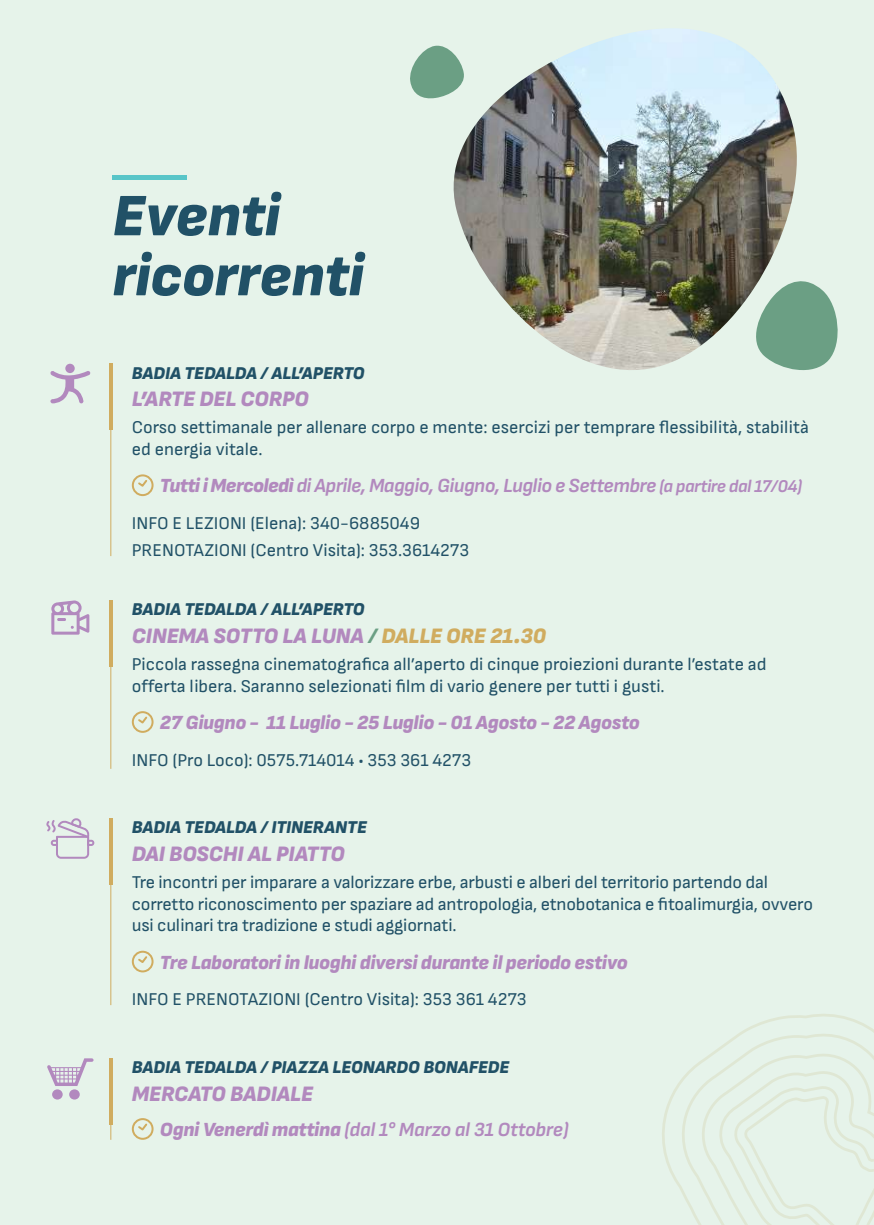
<style>
.page{position:relative;width:874px;height:1225px;background:#fff}
.page>*{position:absolute;margin:0;border:0;box-sizing:border-box;transform-origin:0 0}
.t1{font:italic 900 60px/60px "Sofia Sans";color:#215167}
.t2{font:italic 900 22px "Sofia Sans";color:#b289be}
.t3{font:italic 700 20px "Sofia Sans";letter-spacing:-.025em;color:#b289be}
.t4{font:italic 900 20px "Sofia Sans";letter-spacing:-.01em;color:#b289be}
.t5{font:18px/21.6px "Sofia Sans";color:#215167}
.t6{font:italic 900 18px "Sofia Sans";color:#215167}
.s1{font-weight:900}
.s2{font-size:18px}
.s3{color:#6b9f84}
.s4{color:#d0ac5f}
</style>
<div class="page">
<div style="left:0;top:0;width:873px;height:1225px;background:#e6f3ea"></div>
<hr style="left:112px;top:175px;width:74px;height:4px;background:#58c5c8">
<hr style="left:109px;top:364px;width:3px;height:66px;background:#d0ac5f">
<hr style="left:109px;top:600px;width:3px;height:67px;background:#d0ac5f">
<hr style="left:109px;top:818px;width:3px;height:66px;background:#d0ac5f">
<hr style="left:109px;top:1058px;width:3px;height:66px;background:#d0ac5f">
<hr style="left:110px;top:364px;width:1px;height:192px;background:#d0ac5f">
<hr style="left:110px;top:600px;width:1px;height:169px;background:#d0ac5f">
<hr style="left:110px;top:818px;width:1px;height:187px;background:#d0ac5f">
<hr style="left:110px;top:1058px;width:1px;height:81px;background:#d0ac5f">
<div style="left:132px;top:474px;width:21px;height:22px;border:2px solid #d0ac5f;border-radius:50%"></div>
<svg style="left:136px;top:478px;width:13px;height:9px"></svg>
<div style="left:132px;top:711px;width:21px;height:22px;border:2px solid #d0ac5f;border-radius:50%"></div>
<svg style="left:136px;top:715px;width:13px;height:9px"></svg>
<div style="left:132px;top:950px;width:21px;height:22px;border:2px solid #d0ac5f;border-radius:50%"></div>
<svg style="left:136px;top:954px;width:13px;height:9px"></svg>
<div style="left:132px;top:1118px;width:21px;height:21px;border:2px solid #d0ac5f;border-radius:50%"></div>
<svg style="left:136px;top:1121px;width:13px;height:10px"></svg>
<svg style="left:47px;top:1058px;width:46px;height:28px"></svg>
<div style="left:52px;top:1089px;width:11px;height:10px;background:#b289be;border-radius:50%"></div>
<div style="left:69px;top:1089px;width:11px;height:10px;background:#b289be;border-radius:50%"></div>
<img style="left:453px;top:28px;width:344px;height:342px">
<svg style="left:747px;top:276px;width:91px;height:95px"></svg>
<svg style="left:410px;top:44px;width:55px;height:56px"></svg>
<svg style="left:50px;top:371px;width:40px;height:32px"></svg>
<div style="left:65px;top:364px;width:10px;height:9px;background:#b289be;border-radius:50%"></div>
<svg style="left:46px;top:818px;width:48px;height:40px"></svg>
<svg style="left:51px;top:600px;width:38px;height:34px"></svg>
<svg style="left:662px;top:1014px;width:211px;height:211px"></svg>
<h1 class="t1" style="left:112px;top:185px;width:252px">Eventi ricorrenti</h1>
<p class="t6" style="left:132px;top:362px;width:234px">BADIA TEDALDA / ALL’APERTO</p>
<p class="t2" style="left:132px;top:386px;width:178px">L’ARTE DEL CORPO</p>
<p class="t5" style="left:132px;top:417px;width:678px">Corso settimanale per allenare corpo e mente: esercizi per temprare flessibilità, stabilità ed energia vitale.</p>
<p class="t3" style="left:160px;top:474px;width:643px"><span class="s1">Tutti i Mercoledì</span> di Aprile, Maggio, Giugno, Luglio e Settembre <span class="s2">(a partire dal 17/04)</span></p>
<p class="t5" style="left:132px;top:509px;width:339px;line-height:27.2px">INFO E LEZIONI (Elena): 340-6885049<br>PRENOTAZIONI (Centro Visita): 353.3614273</p>
<p class="t6" style="left:132px;top:599px;width:234px">BADIA TEDALDA / ALL’APERTO</p>
<p class="t2" style="left:132px;top:623px;width:415px">CINEMA SOTTO LA LUNA <span class="s3">/</span> <span class="s4">DALLE ORE 21.30</span></p>
<p class="t5" style="left:132px;top:653px;width:635px">Piccola rassegna cinematografica all’aperto di cinque proiezioni durante l’estate ad offerta libera. Saranno selezionati film di vario genere per tutti i gusti.</p>
<p class="t4" style="left:160px;top:711px;width:481px">27 Giugno - 11 Luglio - 25 Luglio - 01 Agosto - 22 Agosto</p>
<p class="t5" style="left:132px;top:749px;width:341px">INFO (Pro Loco): 0575.714014 • 353 361 4273</p>
<p class="t6" style="left:132px;top:816px;width:236px">BADIA TEDALDA / ITINERANTE</p>
<p class="t2" style="left:132px;top:841px;width:214px">DAI BOSCHI AL PIATTO</p>
<p class="t5" style="left:132px;top:871px;width:682px">Tre incontri per imparare a valorizzare erbe, arbusti e alberi del territorio partendo dal corretto riconoscimento per spaziare ad antropologia, etnobotanica e fitoalimurgia, ovvero usi culinari tra tradizione e studi aggiornati.</p>
<p class="t4" style="left:160px;top:950px;width:469px">Tre Laboratori in luoghi diversi durante il periodo estivo</p>
<p class="t5" style="left:132px;top:988px;width:396px">INFO E PRENOTAZIONI (Centro Visita): 353 361 4273</p>
<p class="t6" style="left:132px;top:1056px;width:378px">BADIA TEDALDA / PIAZZA LEONARDO BONAFEDE</p>
<p class="t2" style="left:132px;top:1081px;width:182px">MERCATO BADIALE</p>
<p class="t3" style="left:160px;top:1118px;width:410px"><span class="s1">Ogni Venerdì mattina</span> (dal 1° Marzo al 31 Ottobre)</p>
</div>
